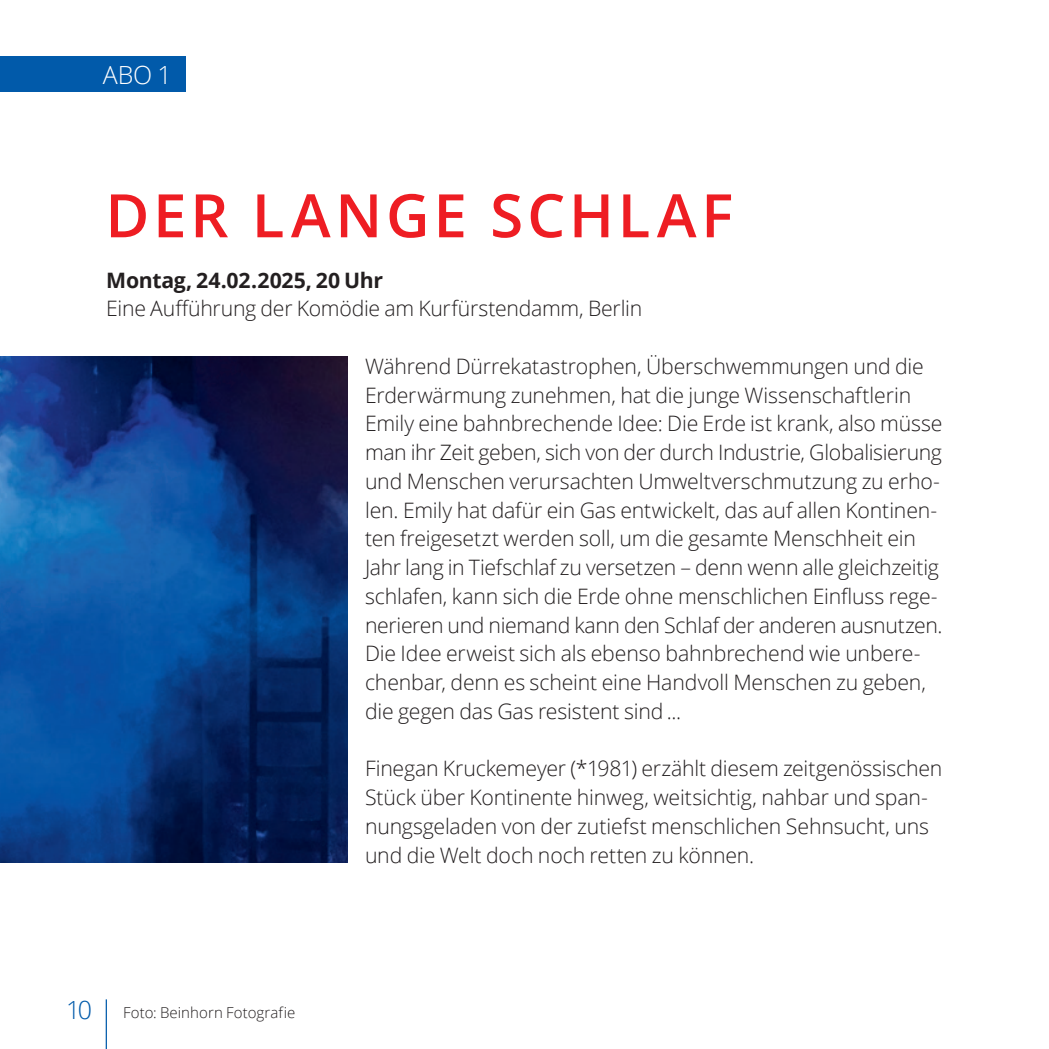
<style>
.page{position:relative;width:1049px;height:1049px;background:#fff}
.page>*{position:absolute;margin:0;border:0;box-sizing:border-box;transform-origin:0 0}
.t1{font:600 60px "Open Sans";letter-spacing:.065em;color:#ee1d23}
.t2{font:300 25px "Open Sans";color:#fff}
.t3{font:300 25px "Open Sans";color:#015aaa}
.t4{font:300 21.25px/28.8px "Open Sans";letter-spacing:-.01em;color:#231f20}
.t5{font:700 21.25px "Open Sans";letter-spacing:-.01em;color:#231f20}
.t6{font:300 15px "Open Sans";letter-spacing:.005em;color:#231f20}
</style>
<div class="page">
<hr style="left:106px;top:999px;width:1px;height:50px;background:#015aaa">
<div style="left:0;top:57px;width:186px;height:35px;background:#015aaa"></div>
<img style="left:0;top:356px;width:347px;height:507px">
<p class="t2" style="left:103px;top:58px;width:71px">ABO 1</p>
<h1 class="t1" style="left:105px;top:174px;width:629px">DER LANGE SCHLAF</h1>
<p class="t5" style="left:106px;top:265px;width:278px">Montag, 24.02.2025, 20 Uhr</p>
<p class="t4" style="left:106px;top:294px;width:537px">Eine Aufführung der Komödie am Kurfürstendamm, Berlin</p>
<p class="t4" style="left:365px;top:351px;width:579px">Während Dürrekatastrophen, Überschwemmungen und die Erderwärmung zunehmen, hat die junge Wissenschaftlerin Emily eine bahnbrechende Idee: Die Erde ist krank, also müsse man ihr Zeit geben, sich von der durch Industrie, Globalisierung und Menschen verursachten Umweltverschmutzung zu erho&shy;len. Emily hat dafür ein Gas entwickelt, das auf allen Kontinen&shy;ten freigesetzt werden soll, um die gesamte Menschheit ein Jahr lang in Tiefschlaf zu versetzen – denn wenn alle gleichzeitig schlafen, kann sich die Erde ohne menschlichen Einfluss rege&shy;nerieren und niemand kann den Schlaf der anderen ausnutzen.<br>Die Idee erweist sich als ebenso bahnbrechend wie unbere&shy;chenbar, denn es scheint eine Handvoll Menschen zu geben, die gegen das Gas resistent sind ...</p>
<p class="t4" style="left:365px;top:754px;width:579px">Finegan Kruckemeyer (*1981) erzählt diesem zeitgenössischen Stück über Kontinente hinweg, weitsichtig, nahbar und span&shy;nungsgeladen von der zutiefst menschlichen Sehnsucht, uns und die Welt doch noch retten zu können.</p>
<p class="t3" style="left:66px;top:992px;width:28px">10</p>
<p class="t6" style="left:123px;top:1002px;width:174px">Foto: Beinhorn Fotografie</p>
</div>
